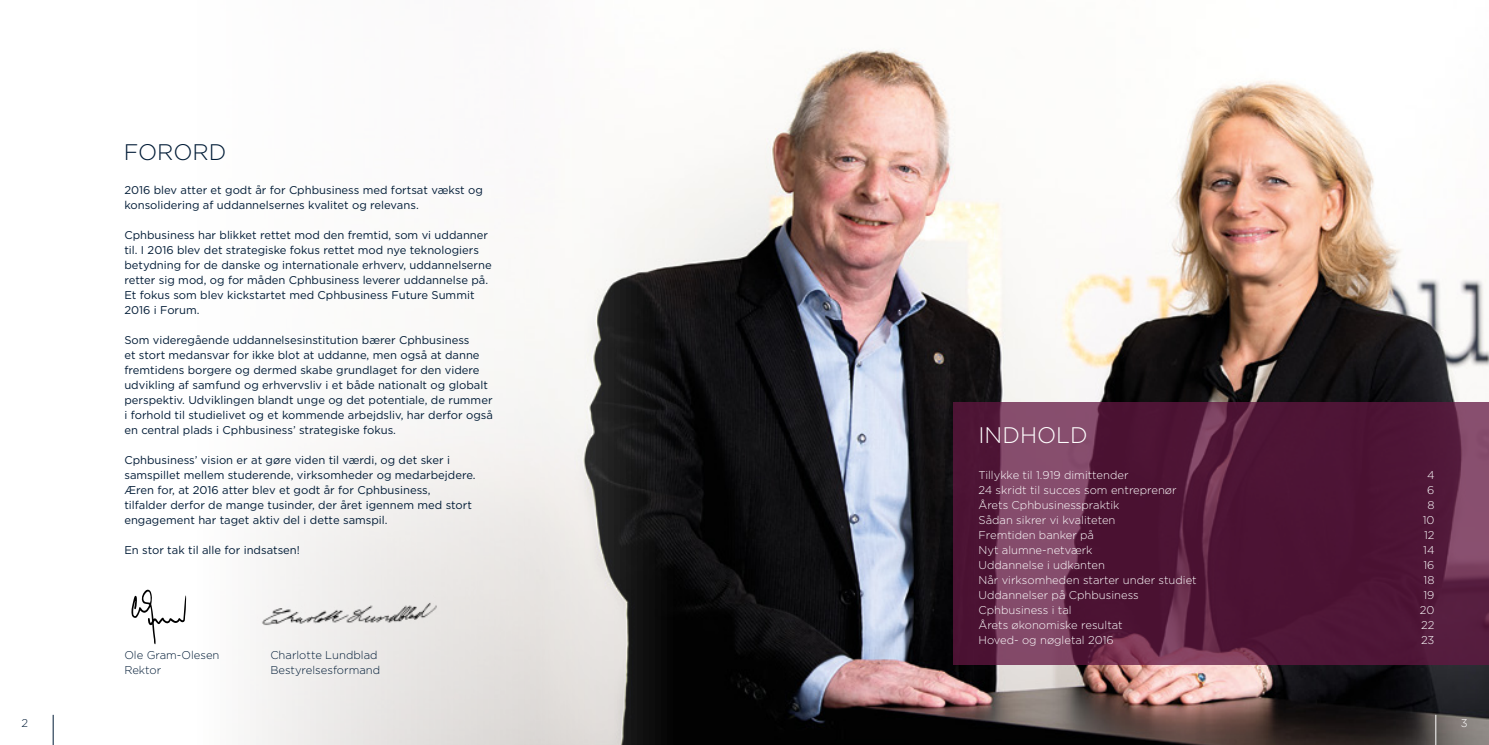
<style>
.page{position:relative;width:1489px;height:745px;background:#fff}
.page>*{position:absolute;margin:0;border:0;box-sizing:border-box;transform-origin:0 0}
.t1{font:300 22.5px "Gotham";color:#fff}
.t2{font:300 22.5px "Gotham";color:#001b36}
.t3{font:11.25px/15px "Gotham";color:#001b36}
.t4{font:300 11.25px "Gotham";color:#fff}
.t5{font:300 11.25px/15px "Gotham";color:#001b36}
</style>
<div class="page">
<img style="left:186px;top:48px;width:1302px;height:696px">
<svg style="left:952px;top:401px;width:536px;height:263px;background:#5a2141"></svg>
<svg style="left:131px;top:589px;width:55px;height:55px"></svg>
<img style="left:258px;top:594px;width:189px;height:38px">
<hr style="left:1435px;top:714px;width:1px;height:30px;background:#fff">
<hr style="left:53px;top:714px;width:1px;height:30px;background:#001b36">
<h1 class="t2" style="left:124px;top:138px;width:104px">FORORD</h1>
<p class="t3" style="left:124px;top:182px;width:360px">2016 blev atter et godt år for Cphbusiness med fortsat vækst og konsolidering af uddannelsernes kvalitet og relevans.</p>
<p class="t3" style="left:124px;top:227px;width:369px">Cphbusiness har blikket rettet mod den fremtid, som vi uddanner til. I 2016 blev det strategiske fokus rettet mod nye teknologiers betydning for de danske og internationale erhverv, uddannelserne retter sig mod, og for måden Cphbusiness leverer uddannelse på.<br>Et fokus som blev kickstartet med Cphbusiness Future Summit 2016 i Forum.</p>
<p class="t3" style="left:124px;top:332px;width:370px">Som videregående uddannelsesinstitution bærer Cphbusiness<br>et stort medansvar for ikke blot at uddanne, men også at danne fremtidens borgere og dermed skabe grundlaget for den videre udvikling af samfund og erhvervsliv i et både nationalt og globalt perspektiv. Udviklingen blandt unge og det potentiale, de rummer i forhold til studielivet og et kommende arbejdsliv, har derfor også en central plads i Cphbusiness’ strategiske fokus.</p>
<p class="t3" style="left:124px;top:452px;width:353px">Cphbusiness’ vision er at gøre viden til værdi, og det sker i samspillet mellem studerende, virksomheder og medarbejdere.<br>Æren for, at 2016 atter blev et godt år for Cphbusiness, tilfalder derfor de mange tusinder, der året igennem med stort engagement har taget aktiv del i dette samspil.</p>
<p class="t3" style="left:124px;top:542px;width:177px">En stor tak til alle for indsatsen!</p>
<p class="t5" style="left:124px;top:647px;width:97px">Ole Gram-Olesen<br>Rektor</p>
<p class="t5" style="left:270px;top:647px;width:111px">Charlotte Lundblad<br>Bestyrelsesformand</p>
<h1 class="t1" style="left:978px;top:420px;width:111px">INDHOLD</h1>
<p class="t4" style="left:978px;top:467px;width:152px">Tillykke til 1.919 dimittender</p>
<p class="t4" style="left:1426px;top:467px;width:9px">4</p>
<p class="t4" style="left:978px;top:482px;width:200px">24 skridt til succes som entreprenør</p>
<p class="t4" style="left:1427px;top:482px;width:9px">6</p>
<p class="t4" style="left:978px;top:497px;width:142px">Årets Cphbusinesspraktik</p>
<p class="t4" style="left:1427px;top:497px;width:9px">8</p>
<p class="t4" style="left:978px;top:512px;width:138px">Sådan sikrer vi kvaliteten</p>
<p class="t4" style="left:1422px;top:512px;width:13px">10</p>
<p class="t4" style="left:978px;top:527px;width:117px">Fremtiden banker på</p>
<p class="t4" style="left:1423px;top:527px;width:12px">12</p>
<p class="t4" style="left:978px;top:542px;width:116px">Nyt alumne-netværk</p>
<p class="t4" style="left:1422px;top:542px;width:13px">14</p>
<p class="t4" style="left:978px;top:557px;width:128px">Uddannelse i udkanten</p>
<p class="t4" style="left:1423px;top:557px;width:12px">16</p>
<p class="t4" style="left:978px;top:572px;width:220px">Når virksomheden starter under studiet</p>
<p class="t4" style="left:1423px;top:572px;width:12px">18</p>
<p class="t4" style="left:978px;top:587px;width:162px">Uddannelser på Cphbusiness</p>
<p class="t4" style="left:1423px;top:587px;width:12px">19</p>
<p class="t4" style="left:978px;top:602px;width:95px">Cphbusiness i tal</p>
<p class="t4" style="left:1419px;top:602px;width:16px">20</p>
<p class="t4" style="left:978px;top:617px;width:146px">Årets økonomiske resultat</p>
<p class="t4" style="left:1420px;top:617px;width:15px">22</p>
<p class="t4" style="left:978px;top:632px;width:137px">Hoved- og nøgletal 2016</p>
<p class="t4" style="left:1420px;top:632px;width:15px">23</p>
<p class="t5" style="left:21px;top:715px;width:8px">2</p>
<p class="t4" style="left:1460px;top:715px;width:8px">3</p>
</div>
